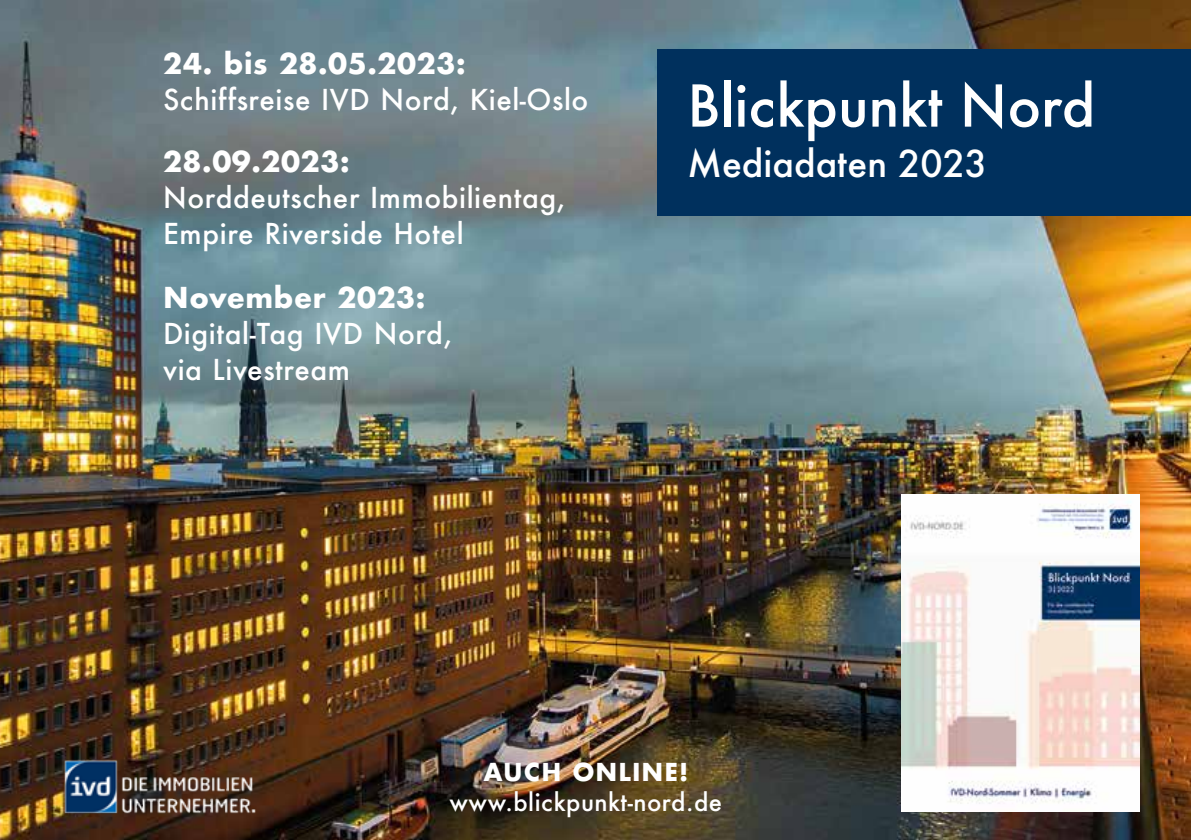
<style>
.page{position:relative;width:1191px;height:840px;background:#fff}
.page>*{position:absolute;margin:0;border:0;box-sizing:border-box;transform-origin:0 0}
.t1{font:500 56px "Futura";color:#fff}
.t2{font:500 36px "Futura";color:#fff}
.t3{font:500 28px/36px "Futura";letter-spacing:.02em;color:#fff}
.t4{font:700 28px "Futura";letter-spacing:.02em;color:#fff}
.t5{font:500 24px "Futura";letter-spacing:.02em;color:#fff}
.t6{font:700 24px "Futura";letter-spacing:.04em;color:#fff}
</style>
<div class="page">
<img style="left:0;top:0;width:1191px;height:839px">
<img style="left:52px;top:747px;width:214px;height:76px">
<img style="left:901px;top:494px;width:239px;height:317px">
<div style="left:658px;top:50px;width:533px;height:165px;background:#00305d"></div>
<p class="t4" style="left:163px;top:43px;width:304px">24. bis 28.05.2023:</p>
<p class="t3" style="left:163px;top:81px;width:427px">Schiffsreise IVD Nord, Kiel-Oslo</p>
<p class="t4" style="left:163px;top:141px;width:188px">28.09.2023:</p>
<p class="t3" style="left:163px;top:179px;width:404px">Norddeutscher Immobilientag,<br>Empire Riverside Hotel</p>
<p class="t4" style="left:163px;top:277px;width:264px">November 2023:</p>
<p class="t3" style="left:163px;top:315px;width:291px">Digital-Tag IVD Nord, via Livestream</p>
<h1 class="t1" style="left:687px;top:67px;width:409px">Blickpunkt Nord</h1>
<p class="t2" style="left:687px;top:138px;width:301px">Mediadaten 2023</p>
<p class="t6" style="left:483px;top:754px;width:206px">AUCH ONLINE!</p>
<p class="t5" style="left:449px;top:785px;width:274px">www.blickpunkt-nord.de</p>
</div>
